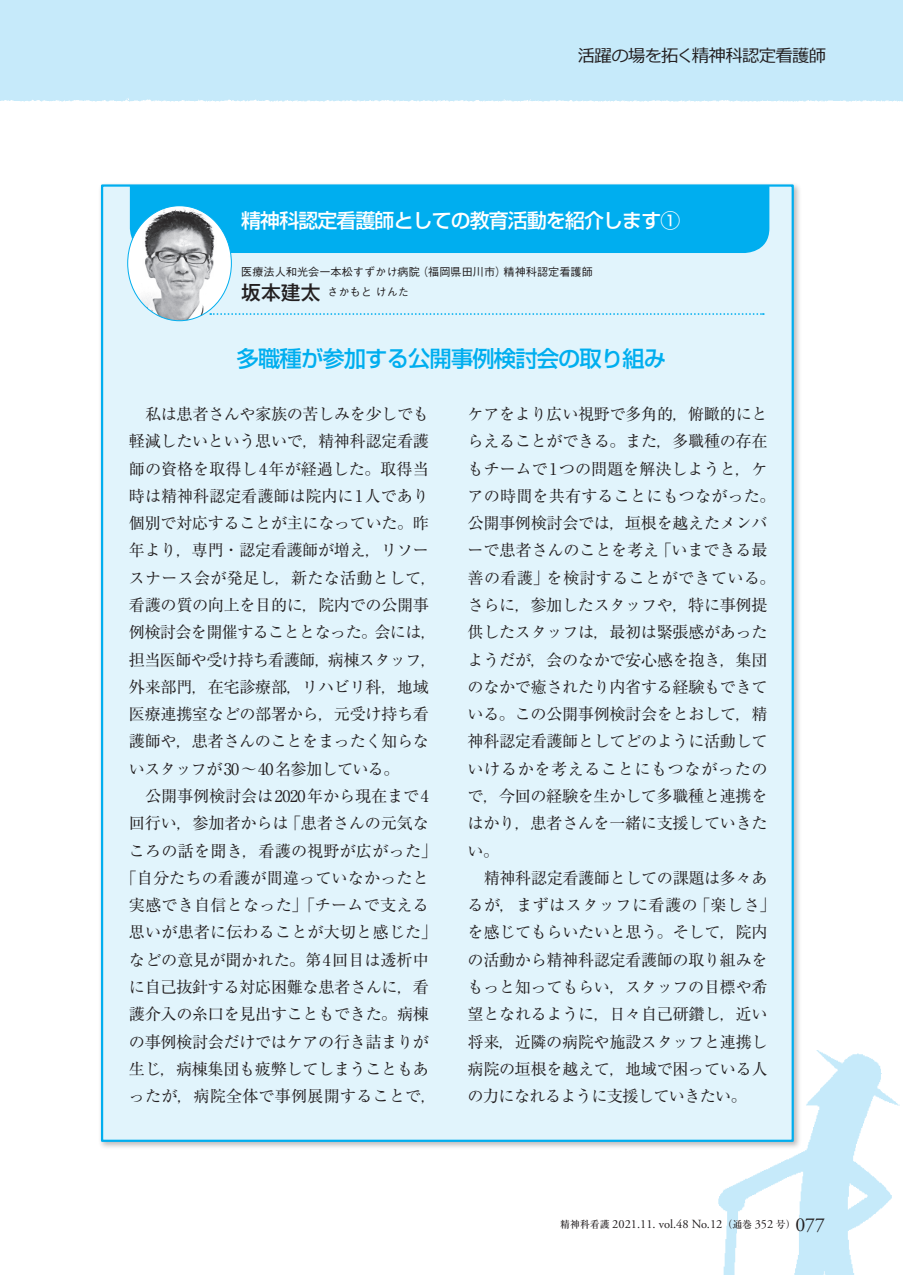
<style>
.page{position:relative;width:903px;height:1275px;background:#fff}
.page>*{position:absolute;margin:0;border:0;box-sizing:border-box;transform-origin:0 0}
._03_本文{font:500 22.4px "Shin Go Pr 5";letter-spacing:-.04em;color:#00aeef}
._03_本文-2{font:500 19.78px "Shin Go Pr 5";letter-spacing:-.04em;color:#fff}
.t1{font:17.32px "Meiryo";letter-spacing:-.04em;color:#231f20}
._03_本文-3{font:16.1px/27.3px "Ryumin Pro";letter-spacing:-.02em;color:#231f20}
._03_本文-4{font:16.1px "Ryumin Pro";letter-spacing:.01em;color:#231f20}
._03_本文-5{font:16.1px "Ryumin Pro";letter-spacing:.005em;color:#231f20}
.t2{font:12.42px "Adobe Garamond Pro";color:#231f20}
.t3{font:500 11.2px "Gothic BBB Pr 5";color:#231f20}
.s1{font-family:"Gothic MB101 Pr 5";font-size:19.78px}
.s2{font-family:"Ryumin Pr 5";font-weight:500;font-size:9.97px}
.s3{font-size:19.78px}
</style>
<div class="page">
<img style="left:718px;top:1050px;width:182px;height:225px">
<div style="left:98px;top:181px;width:704px;height:969px;background:#231f20;opacity:.3"></div>
<div style="left:101px;top:184px;width:693px;height:958px;background:#e1f4fc;border:2px solid #00aeef"></div>
<div style="left:130px;top:185px;width:639px;height:68px;background:#00aeef"></div>
<svg style="left:231px;top:313px;width:533px;height:2px"></svg>
<img style="left:128px;top:206px;width:103px;height:115px">
<p class="t1" style="left:578px;top:44px;width:250px">活躍の場を拓く精神科認定看護師</p>
<p class="_03_本文-2" style="left:241px;top:205px;width:440px">精神科認定看護師としての教育活動を紹介します①</p>
<p class="t3" style="left:241px;top:263px;width:353px">医療法人和光会一本松すずかけ病院（福岡県田川市）精神科認定看護師</p>
<p class="t3" style="left:241px;top:283px;width:169px"><span class="s1">坂本建太</span> さかもと けんた</p>
<p class="_03_本文" style="left:237px;top:340px;width:431px">多職種が参加する公開事例検討会の取り組み</p>
<p class="_03_本文-3" style="left:129px;top:399px;width:309px;text-indent:16px">私は患者さんや家族の苦しみを少しでも軽減したいという思いで，精神科認定看護師の資格を取得し4年が経過した。取得当時は精神科認定看護師は院内に1人であり個別で対応することが主になっていた。昨年より，専門・認定看護師が増え，リソースナース会が発足し，新たな活動として，看護の質の向上を目的に，院内での公開事例検討会を開催することとなった。会には，担当医師や受け持ち看護師，病棟スタッフ，外来部門，在宅診療部，リハビリ科，地域医療連携室などの部署から，元受け持ち看護師や，患者さんのことをまったく知らないスタッフが30～40名参加している。</p>
<p class="_03_本文-3" style="left:145px;top:781px;width:285px">公開事例検討会は2020年から現在まで4</p>
<p class="_03_本文-3" style="left:129px;top:808px;width:301px">回行い，参加者からは「患者さんの元気な</p>
<p class="_03_本文-4" style="left:129px;top:838px;width:310px">ころの話を聞き，看護の視野が広がった」</p>
<p class="_03_本文-5" style="left:121px;top:865px;width:309px">「自分たちの看護が間違っていなかったと</p>
<p class="_03_本文-4" style="left:129px;top:892px;width:301px">実感でき自信となった」「チームで支える</p>
<p class="_03_本文-5" style="left:129px;top:920px;width:309px">思いが患者に伝わることが大切と感じた」</p>
<p class="_03_本文-3" style="left:129px;top:945px;width:301px">などの意見が聞かれた。第4回目は透析中</p>
<p class="_03_本文-3" style="left:129px;top:972px;width:301px">に自己抜針する対応困難な患者さんに，看</p>
<p class="_03_本文-3" style="left:129px;top:999px;width:301px">護介入の糸口を見出すこともできた。病棟</p>
<p class="_03_本文-3" style="left:129px;top:1027px;width:301px">の事例検討会だけではケアの行き詰まりが</p>
<p class="_03_本文-3" style="left:129px;top:1054px;width:301px">生じ，病棟集団も疲弊してしまうこともあ</p>
<p class="_03_本文-4" style="left:129px;top:1083px;width:309px">ったが，病院全体で事例展開することで，</p>
<p class="_03_本文-3" style="left:468px;top:399px;width:309px">ケアをより広い視野で多角的，俯瞰的にとらえることができる。また，多職種の存在もチームで1つの問題を解決しようと，ケアの時間を共有することにもつながった。公開事例検討会では，垣根を越えたメンバーで患者さんのことを考え「いまできる最善の看護」を検討することができている。さらに，参加したスタッフや，特に事例提供したスタッフは，最初は緊張感があったようだが，会のなかで安心感を抱き，集団のなかで癒されたり内省する経験もできている。この公開事例検討会をとおして，精神科認定看護師としてどのように活動していけるかを考えることにもつながったので，今回の経験を生かして多職種と連携をはかり，患者さんを一緒に支援していきたい。</p>
<p class="_03_本文-3" style="left:468px;top:863px;width:309px;text-indent:16px">精神科認定看護師としての課題は多々あるが，まずはスタッフに看護の「楽しさ」を感じてもらいたいと思う。そして，院内の活動から精神科認定看護師の取り組みをもっと知ってもらい，スタッフの目標や希望となれるように，日々自己研鑽し，近い将来，近隣の病院や施設スタッフと連携し病院の垣根を越えて，地域で困っている人の力になれるように支援していきたい。</p>
<p class="t2" style="left:560px;top:1216px;width:266px"><span class="s2">精神科看護</span> 2021.11. vol.48 No.12<span class="s2">（通巻</span> 352 <span class="s2">号）</span><span class="s3">077</span></p>
</div>
